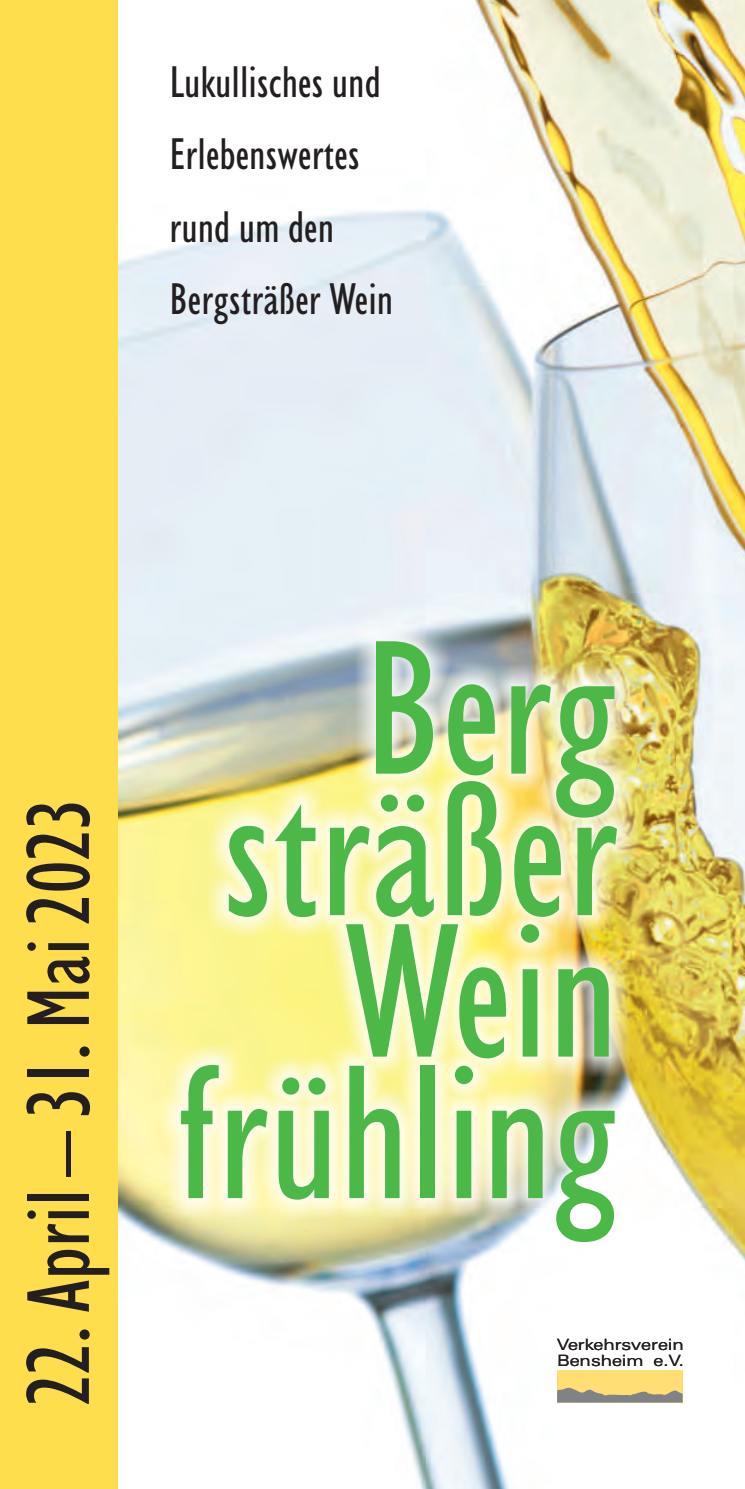
<style>
.page{position:relative;width:745px;height:1489px;background:#fff}
.page>*{position:absolute;margin:0;border:0;box-sizing:border-box;transform-origin:0 0}
.t1{font:condensed 193.75px/141.5px "Humanist 521 BT";color:#4cb848;text-align:right}
.t2{font:condensed 90px "Humanist 521 BT";color:#231f20}
.t3{font:condensed 45px/72.5px "Humanist 521 BT";color:#231f20}
.t4{font:expanded 15.5px/16.2px "Zurich BT";color:#231f20}
</style>
<div class="page">
<div style="left:0;top:0;width:744px;height:1488px;background:#ffde4e"></div>
<img style="left:118px;top:0;width:626px;height:1488px">
<div style="left:159px;top:619px;width:479px;height:644px;background:#fff;opacity:.84"></div>
<div style="left:556px;top:1369px;width:126px;height:33px;background:#ffdf74"></div>
<svg style="left:556px;top:1387px;width:126px;height:15px"></svg>
<p class="t3" style="left:169px;top:49px;width:225px">Lukullisches und<br>Erlebenswertes rund um den<br>Bergsträßer Wein</p>
<h2 class="t2" style="left:20px;top:1405px;width:609px;rotate:-90deg">22. April – 31. Mai 2023</h2>
<h1 class="t1" style="left:176px;top:652px;width:443px">Berg sträßer<br>Wein frühling</h1>
<p class="t4" style="left:556px;top:1337px;width:128px">Verkehrsverein<br>Bensheim e.V.</p>
</div>
